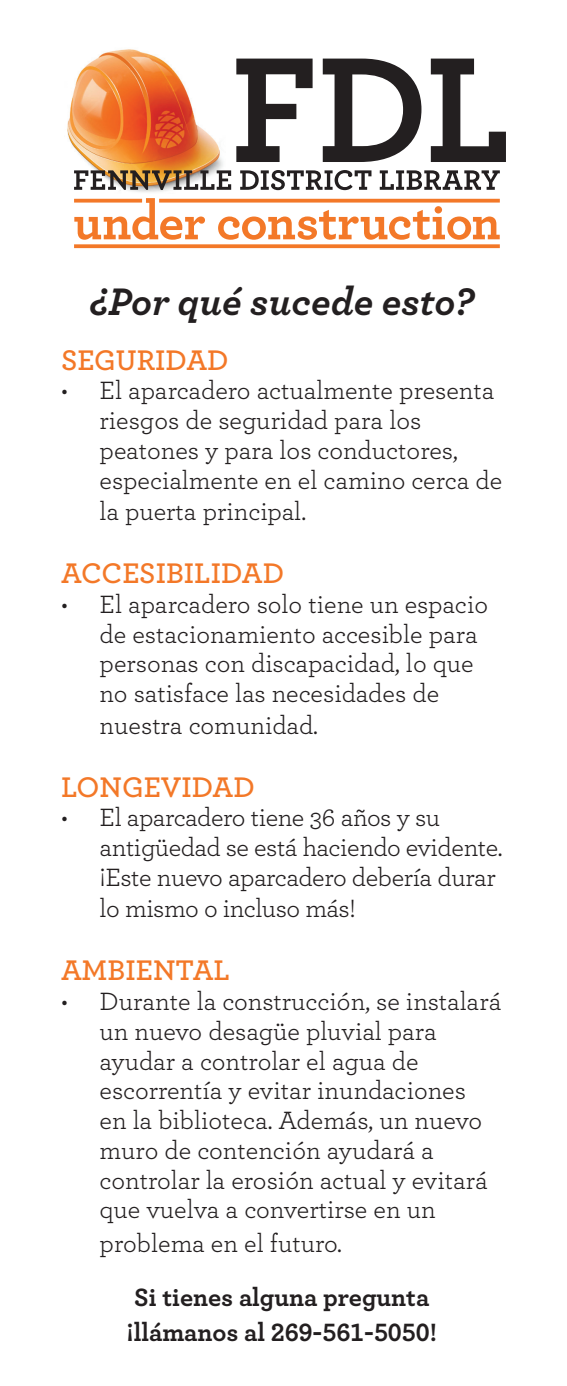
<style>
.page{position:relative;width:567px;height:1386px;background:#fff}
.page>*{position:absolute;margin:0;border:0;box-sizing:border-box;transform-origin:0 0}
.t1{font:italic 700 40.25px "Archer Pro";color:#231f20}
.t2{font:600 29.75px "Archer Pro";color:#f37828}
.t3{font:26.25px/30.3px "Archer Pro";color:#231f20}
.t4{font:700 26.25px/35px "Archer Pro";color:#231f20}
</style>
<div class="page">
<img style="left:67px;top:49px;width:156px;height:143px">
<svg style="left:74px;top:170px;width:426px;height:20px"></svg>
<svg style="left:236px;top:59px;width:270px;height:103px"></svg>
<svg style="left:74px;top:198px;width:426px;height:42px"></svg>
<svg style="left:74px;top:199px;width:68px;height:4px"></svg>
<svg style="left:159px;top:199px;width:341px;height:4px"></svg>
<svg style="left:74px;top:244px;width:426px;height:4px;background:#f48339"></svg>
<p class="t1" style="left:89px;top:270px;width:386px">¿Por qué sucede esto?</p>
<p class="t2" style="left:61px;top:337px;width:169px">SEGURIDAD</p>
<p class="t3" style="left:100px;top:374px;width:404px;text-indent:-38px">• El aparcadero actualmente presenta riesgos de seguridad para los peatones y para los conductores, especialmente en el camino cerca de la puerta principal.</p>
<p class="t2" style="left:61px;top:551px;width:225px">ACCESIBILIDAD</p>
<p class="t3" style="left:100px;top:588px;width:390px;text-indent:-38px">• El aparcadero solo tiene un espacio de estacionamiento accesible para personas con discapacidad, lo que no satisface las necesidades de nuestra comunidad.</p>
<p class="t2" style="left:61px;top:764px;width:195px">LONGEVIDAD</p>
<p class="t3" style="left:100px;top:801px;width:404px;text-indent:-38px">• El aparcadero tiene 36 años y su antigüedad se está haciendo evidente. ¡Este nuevo aparcadero debería durar lo mismo o incluso más!</p>
<p class="t2" style="left:61px;top:948px;width:171px">AMBIENTAL</p>
<p class="t3" style="left:100px;top:985px;width:403px;line-height:29.8px;text-indent:-38px">• Durante la construcción, se instalará un nuevo desagüe pluvial para ayudar a controlar el agua de escorrentía y evitar inundaciones<br>en la biblioteca. Además, un nuevo muro de contención ayudará a controlar la erosión actual y evitará que vuelva a convertirse en un</p>
<p class="t3" style="left:100px;top:1226px;width:244px">problema en el futuro.</p>
<p class="t4" style="left:127px;top:1278px;width:312px">Si tienes alguna pregunta ¡llámanos al 269-561-5050!</p>
</div>
